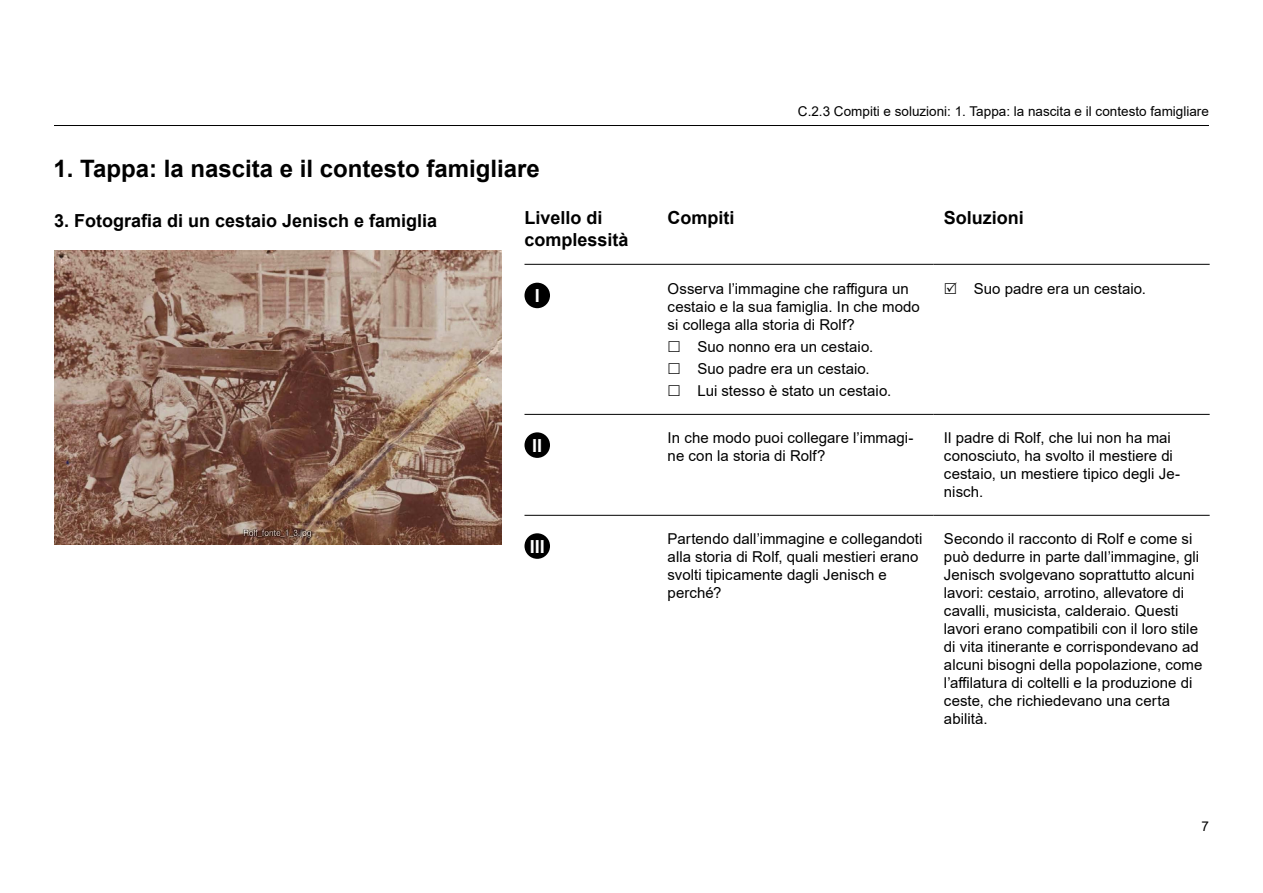
<style>
.page{position:relative;width:1263px;height:893px;background:#fff}
.page>*{position:absolute;margin:0;border:0;box-sizing:border-box;transform-origin:0 0}
.t1{font:700 24px "Arial";color:#000}
.t2{font:700 18px/22.5px "Arial";color:#000}
.t3{font:700 18px "Arial";color:#fff}
.t4{font:15px/18px "Arial";color:#000}
.t5{font:13.5px "Arial";color:#000}
</style>
<div class="page">
<hr style="left:54px;top:125px;width:1155px;height:1px;background:#000">
<hr style="left:524px;top:414px;width:133px;height:1px;background:#000">
<hr style="left:657px;top:414px;width:276px;height:1px;background:#000">
<hr style="left:933px;top:414px;width:277px;height:1px;background:#000">
<hr style="left:524px;top:515px;width:133px;height:1px;background:#000">
<hr style="left:657px;top:515px;width:276px;height:1px;background:#000">
<hr style="left:933px;top:515px;width:277px;height:1px;background:#000">
<hr style="left:524px;top:264px;width:133px;height:1px;background:#000">
<hr style="left:657px;top:264px;width:276px;height:1px;background:#000">
<hr style="left:933px;top:264px;width:277px;height:1px;background:#000">
<div style="left:524px;top:283px;width:26px;height:25px;background:#000;border-radius:50%"></div>
<div style="left:524px;top:432px;width:26px;height:26px;background:#000;border-radius:50%"></div>
<div style="left:524px;top:533px;width:26px;height:26px;background:#000;border-radius:50%"></div>
<img style="left:54px;top:250px;width:447px;height:295px">
<p class="t5" style="left:798px;top:102px;width:412px">C.2.3 Compiti e soluzioni: 1. Tappa: la nascita e il contesto famigliare</p>
<h1 class="t1" style="left:54px;top:152px;width:488px">1. Tappa: la nascita e il contesto famigliare</h1>
<p class="t2" style="left:524px;top:206px;width:106px">Livello di complessità</p>
<p class="t2" style="left:668px;top:206px;width:68px">Compiti</p>
<p class="t2" style="left:944px;top:206px;width:82px">Soluzioni</p>
<p class="t3" style="left:535px;top:283px;width:7px">I</p>
<p class="t4" style="left:668px;top:279px;width:254px">Osserva l’immagine che raffigura un cestaio e la sua famiglia. In che modo si collega alla storia di Rolf?</p>
<p class="t4" style="left:697px;top:335px;width:195px;line-height:22.2px">Suo nonno era un cestaio.<br>Suo padre era un cestaio.<br>Lui stesso è stato un cestaio.</p>
<p class="t2" style="left:54px;top:210px;width:385px">3. Fotografia di un cestaio Jenisch e famiglia</p>
<p class="t4" style="left:974px;top:279px;width:174px">Suo padre era un cestaio.</p>
<p class="t3" style="left:532px;top:433px;width:12px">II</p>
<p class="t4" style="left:668px;top:429px;width:247px">In che modo puoi collegare l’immagi&shy;ne con la storia di Rolf?</p>
<p class="t4" style="left:944px;top:429px;width:237px">Il padre di Rolf, che lui non ha mai conosciuto, ha svolto il mestiere di cestaio, un mestiere tipico degli Je&shy;nisch.</p>
<p class="t3" style="left:530px;top:534px;width:17px">III</p>
<p class="t4" style="left:668px;top:530px;width:256px">Partendo dall’immagine e collegandoti alla storia di Rolf, quali mestieri erano svolti tipicamente dagli Jenisch e perché?</p>
<p class="t4" style="left:944px;top:530px;width:260px">Secondo il racconto di Rolf e come si può dedurre in parte dall’immagine, gli Jenisch svolgevano soprattutto alcuni lavori: cestaio, arrotino, allevatore di cavalli, musicista, calderaio. Questi lavori erano compatibili con il loro stile di vita itinerante e corrispondevano ad alcuni bisogni della popolazione, come l’affilatura di coltelli e la produzione di ceste, che richiedevano una certa abilità.</p>
<p class="t5" style="left:1201px;top:817px;width:9px">7</p>
</div>
